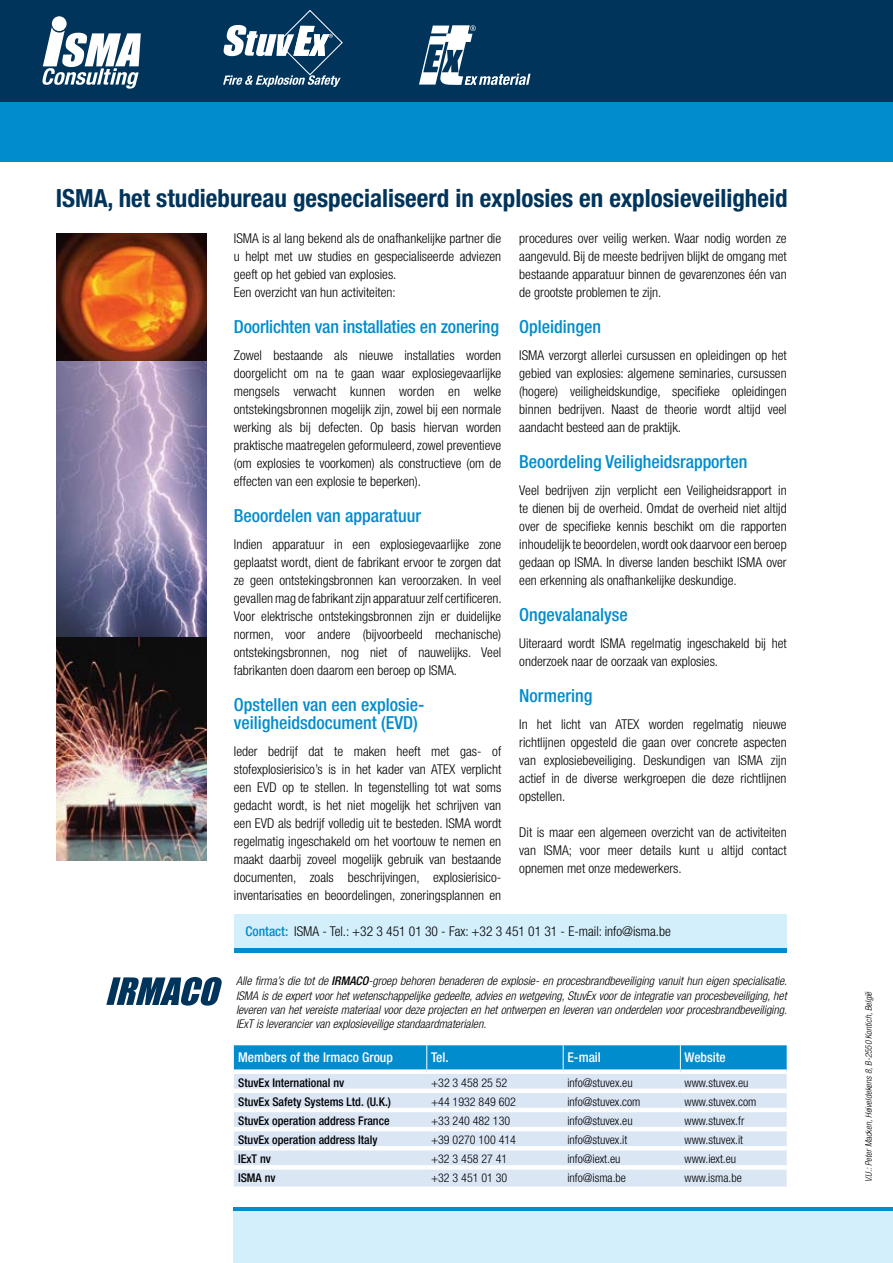
<style>
.page{position:relative;width:893px;height:1263px;background:#fff}
.page>*{position:absolute;margin:0;border:0;box-sizing:border-box;transform-origin:0 0}
.t1{font:700 condensed 25.05px "Helvetica Neue LT Std";color:#00345b}
.t2{font:500 condensed 18px/18px "Helvetica Neue LT Std";color:#008ccd}
.t3{font:300 condensed 13.5px/18px "Helvetica Neue LT Std";color:#000;text-align:justify}
.t4{font:500 condensed 13.5px "Helvetica Neue LT Std";color:#fff}
.t5{font:italic 300 condensed 12px/14.4px "Helvetica Neue LT Std";color:#000;text-align:justify}
.t6{font:300 condensed 12px "Helvetica Neue LT Std";color:#000}
.t7{font:500 condensed 12px "Helvetica Neue LT Std";color:#000}
.t8{font:italic 300 condensed 9px "Helvetica Neue LT Std";color:#000}
.s1{font-weight:500;color:#008ccd}
.s2{font-weight:500}
</style>
<div class="page">
<div style="left:234px;top:914px;width:553px;height:35px;background:#d4effc"></div>
<div style="left:0;top:0;width:893px;height:134px;background:#00345b"></div>
<div style="left:234px;top:1074px;width:553px;height:112px;background:#dbe6f5"></div>
<div style="left:234px;top:1045px;width:553px;height:24px;background:#008ccd"></div>
<div style="left:234px;top:1088px;width:193px;height:5px;background:#fff"></div>
<div style="left:427px;top:1088px;width:136px;height:5px;background:#fff"></div>
<div style="left:563px;top:1088px;width:117px;height:5px;background:#fff"></div>
<div style="left:680px;top:1088px;width:107px;height:5px;background:#fff"></div>
<hr style="left:234px;top:1108px;width:193px;height:4px;background:#fff">
<hr style="left:427px;top:1108px;width:136px;height:4px;background:#fff">
<hr style="left:563px;top:1108px;width:117px;height:4px;background:#fff">
<hr style="left:680px;top:1108px;width:107px;height:4px;background:#fff">
<hr style="left:234px;top:1127px;width:193px;height:4px;background:#fff">
<hr style="left:427px;top:1127px;width:136px;height:4px;background:#fff">
<hr style="left:563px;top:1127px;width:117px;height:4px;background:#fff">
<hr style="left:680px;top:1127px;width:107px;height:4px;background:#fff">
<hr style="left:234px;top:1146px;width:193px;height:4px;background:#fff">
<hr style="left:427px;top:1146px;width:136px;height:4px;background:#fff">
<hr style="left:563px;top:1146px;width:117px;height:4px;background:#fff">
<hr style="left:680px;top:1146px;width:107px;height:4px;background:#fff">
<hr style="left:234px;top:1165px;width:193px;height:4px;background:#fff">
<hr style="left:427px;top:1165px;width:136px;height:4px;background:#fff">
<hr style="left:563px;top:1165px;width:117px;height:4px;background:#fff">
<hr style="left:680px;top:1165px;width:107px;height:4px;background:#fff">
<svg style="left:106px;top:977px;width:116px;height:29px"></svg>
<div style="left:52px;top:16px;width:15px;height:15px;background:#fff;border-radius:50%"></div>
<svg style="left:43px;top:27px;width:98px;height:62px"></svg>
<svg style="left:223px;top:10px;width:120px;height:77px"></svg>
<svg style="left:419px;top:25px;width:111px;height:60px"></svg>
<svg style="left:234px;top:1208px;width:659px;height:4px;background:#35a4d8"></svg>
<hr style="left:234px;top:948px;width:553px;height:4px;background:#008ccd">
<div style="left:234px;top:1212px;width:659px;height:51px;background:#d4effc"></div>
<div style="left:0;top:102px;width:893px;height:60px;background:#008ccd"></div>
<img style="left:56px;top:234px;width:151px;height:404px">
<img style="left:56px;top:638px;width:151px;height:223px">
<h1 class="t1" style="left:56px;top:183px;width:14px">ISMA</h1>
<h1 class="t1" style="left:108px;top:183px;width:681px">, het studiebureau gespecialiseerd in explosies en explosieveiligheid</h1>
<p class="t3" style="left:234px;top:229px;width:269px;text-align:left">ISMA is al lang bekend als de onafhankelijke partner die u helpt met uw studies en gespecialiseerde adviezen geeft op het gebied van explosies.<br>Een overzicht van hun activiteiten:</p>
<h2 class="t2" style="left:234px;top:317px;width:267px">Doorlichten van installaties en zonering</h2>
<p class="t3" style="left:234px;top:346px;width:269px">Zowel bestaande als nieuwe installaties worden doorgelicht om na te gaan waar explosiegevaarlijke mengsels verwacht kunnen worden en welke ontstekingsbronnen mogelijk zijn, zowel bij een normale werking als bij defecten. Op basis hiervan worden praktische maatregelen geformuleerd, zowel preventieve (om explosies te voorkomen) als constructieve (om de effecten van een explosie te beperken).</p>
<h2 class="t2" style="left:234px;top:506px;width:189px">Beoordelen van apparatuur</h2>
<p class="t3" style="left:234px;top:535px;width:269px">Indien apparatuur in een explosiegevaarlijke zone geplaatst wordt, dient de fabrikant ervoor te zorgen dat ze geen ontstekingsbronnen kan veroorzaken. In veel gevallen mag de fabrikant zijn apparatuur zelf certificeren.<br>Voor elektrische ontstekingsbronnen zijn er duidelijke normen, voor andere (bijvoorbeeld mechanische) ontstekingsbronnen, nog niet of nauwelijks. Veel fabrikanten doen daarom een beroep op ISMA.</p>
<h2 class="t2" style="left:234px;top:695px;width:192px">Opstellen van een explosie&shy;veiligheidsdocument (EVD)</h2>
<p class="t3" style="left:234px;top:742px;width:269px">Ieder bedrijf dat te maken heeft met gas- of stofexplosierisico’s is in het kader van ATEX verplicht een EVD op te stellen. In tegenstelling tot wat soms gedacht wordt, is het niet mogelijk het schrijven van een EVD als bedrijf volledig uit te besteden. ISMA wordt regelmatig ingeschakeld om het voortouw te nemen en maakt daarbij zoveel mogelijk gebruik van bestaande documenten, zoals beschrijvingen, explosierisico&shy;inventarisaties en beoordelingen, zoneringsplannen en</p>
<p class="t3" style="left:519px;top:229px;width:269px">procedures over veilig werken. Waar nodig worden ze aangevuld. Bij de meeste bedrijven blijkt de omgang met bestaande apparatuur binnen de gevarenzones één van de grootste problemen te zijn.</p>
<h2 class="t2" style="left:519px;top:317px;width:83px">Opleidingen</h2>
<p class="t3" style="left:519px;top:346px;width:269px">ISMA verzorgt allerlei cursussen en opleidingen op het gebied van explosies: algemene seminaries, cursussen (hogere) veiligheidskundige, specifieke opleidingen binnen bedrijven. Naast de theorie wordt altijd veel aandacht besteed aan de praktijk.</p>
<h2 class="t2" style="left:519px;top:452px;width:230px">Beoordeling Veiligheidsrapporten</h2>
<p class="t3" style="left:519px;top:481px;width:269px">Veel bedrijven zijn verplicht een Veiligheidsrapport in te dienen bij de overheid. Omdat de overheid niet altijd over de specifieke kennis beschikt om die rapporten inhoudelijk te beoordelen, wordt ook daarvoor een beroep gedaan op ISMA. In diverse landen beschikt ISMA over een erkenning als onafhankelijke deskundige.</p>
<h2 class="t2" style="left:519px;top:605px;width:110px">Ongevalanalyse</h2>
<p class="t3" style="left:519px;top:634px;width:269px">Uiteraard wordt ISMA regelmatig ingeschakeld bij het onderzoek naar de oorzaak van explosies.</p>
<h2 class="t2" style="left:519px;top:686px;width:75px">Normering</h2>
<p class="t3" style="left:519px;top:715px;width:269px">In het licht van ATEX worden regelmatig nieuwe richtlijnen opgesteld die gaan over concrete aspecten van explosiebeveiliging. Deskundigen van ISMA zijn actief in de diverse werkgroepen die deze richtlijnen opstellen.</p>
<p class="t3" style="left:519px;top:823px;width:269px">Dit is maar een algemeen overzicht van de activiteiten van ISMA; voor meer details kunt u altijd contact opnemen met onze medewerkers.</p>
<p class="t3" style="left:246px;top:922px;width:427px"><span class="s1">Contact:</span> ISMA - Tel.: +32 3 451 01 30 - Fax: +32 3 451 01 31 - E-mail: info@isma.be</p>
<p class="t5" style="left:236px;top:974px;width:553px">Alle firma’s die tot de <span class="s2">IRMACO</span>-groep behoren benaderen de explosie- en procesbrandbeveiliging vanuit hun eigen specialisatie.<br>ISMA is de expert voor het wetenschappelijke gedeelte, advies en wetgeving, StuvEx voor de integratie van procesbeveiliging, het leveren van het vereiste materiaal voor deze projecten en het ontwerpen en leveren van onderdelen voor procesbrandbeveiliging.<br>IExT is leverancier van explosieveilige standaardmaterialen.</p>
<p class="t4" style="left:238px;top:1049px;width:156px">Members of the Irmaco Group</p>
<p class="t4" style="left:431px;top:1049px;width:19px">Tel.</p>
<p class="t4" style="left:567px;top:1049px;width:35px">E-mail</p>
<p class="t4" style="left:685px;top:1049px;width:43px">Website</p>
<p class="t7" style="left:238px;top:1075px;width:108px">StuvEx International nv</p>
<p class="t6" style="left:431px;top:1075px;width:78px">+32 3 458 25 52</p>
<p class="t6" style="left:567px;top:1075px;width:67px">info@stuvex.eu</p>
<p class="t6" style="left:685px;top:1075px;width:65px">www.stuvex.eu</p>
<p class="t7" style="left:238px;top:1094px;width:154px">StuvEx Safety Systems Ltd. (U.K.)</p>
<p class="t6" style="left:431px;top:1094px;width:86px">+44 1932 849 602</p>
<p class="t6" style="left:567px;top:1094px;width:75px">info@stuvex.com</p>
<p class="t6" style="left:685px;top:1094px;width:73px">www.stuvex.com</p>
<p class="t7" style="left:238px;top:1113px;width:153px">StuvEx operation address France</p>
<p class="t6" style="left:431px;top:1114px;width:81px">+33 240 482 130</p>
<p class="t6" style="left:567px;top:1114px;width:67px">info@stuvex.eu</p>
<p class="t6" style="left:685px;top:1114px;width:61px">www.stuvex.fr</p>
<p class="t7" style="left:238px;top:1132px;width:141px">StuvEx operation address Italy</p>
<p class="t6" style="left:431px;top:1133px;width:86px">+39 0270 100 414</p>
<p class="t6" style="left:567px;top:1133px;width:61px">info@stuvex.it</p>
<p class="t6" style="left:685px;top:1133px;width:60px">www.stuvex.it</p>
<p class="t7" style="left:238px;top:1152px;width:34px">IExT nv</p>
<p class="t6" style="left:431px;top:1152px;width:78px">+32 3 458 27 41</p>
<p class="t6" style="left:567px;top:1152px;width:55px">info@iext.eu</p>
<p class="t6" style="left:685px;top:1152px;width:53px">www.iext.eu</p>
<p class="t7" style="left:238px;top:1171px;width:39px">ISMA nv</p>
<p class="t6" style="left:431px;top:1171px;width:78px">+32 3 451 01 30</p>
<p class="t6" style="left:567px;top:1171px;width:60px">info@isma.be</p>
<p class="t6" style="left:685px;top:1171px;width:59px">www.isma.be</p>
<p class="t8" style="left:863px;top:1182px;width:192px;rotate:-90deg">V.U.: Peter Macken, Heiveldekens 8, B-2550 Kontich, België</p>
</div>
